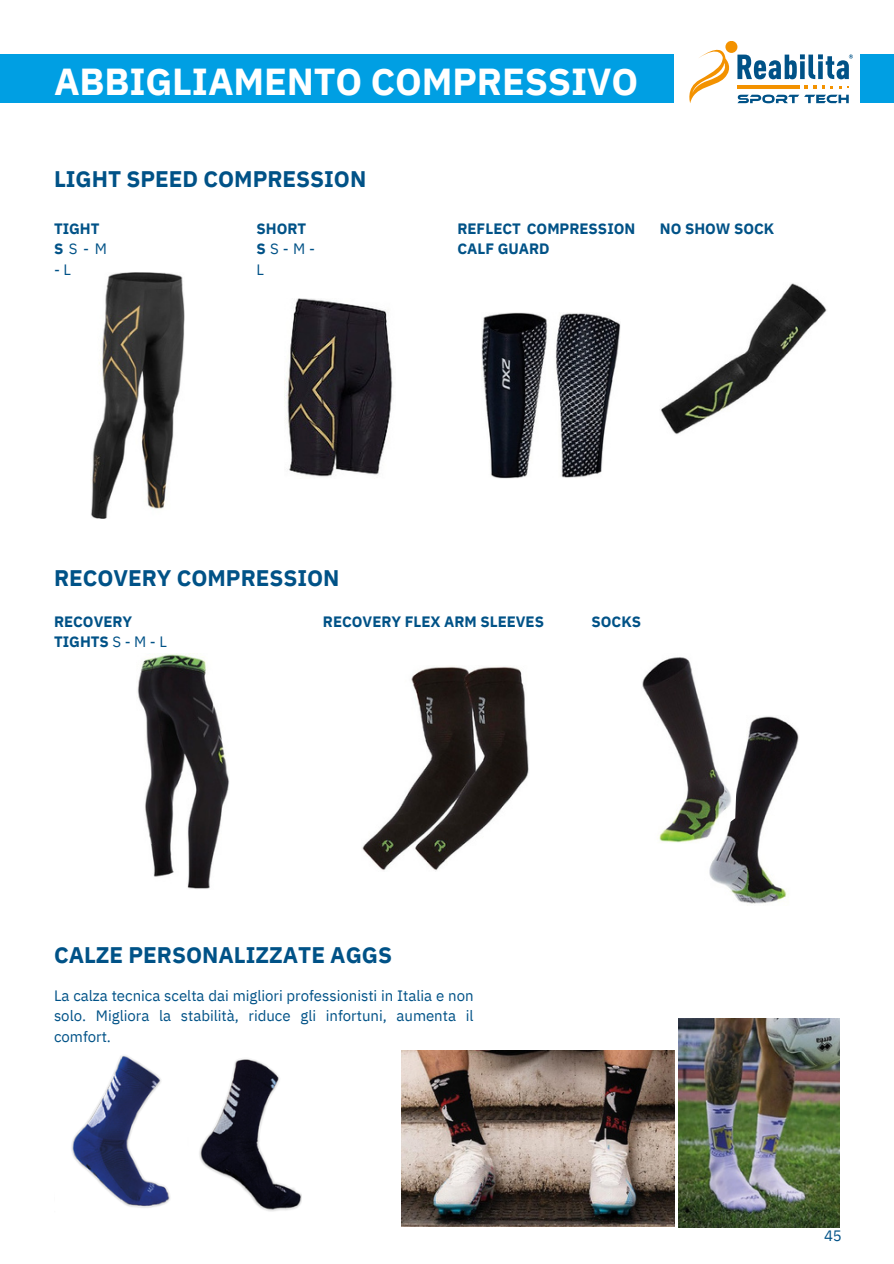
<style>
.page{position:relative;width:894px;height:1264px;background:#fff}
.page>*{position:absolute;margin:0;border:0;box-sizing:border-box;transform-origin:0 0}
.t1{font:700 37.5px "IBM Plex Sans";letter-spacing:-.005em;color:#fff}
.t2{font:700 22.5px "IBM Plex Sans";color:#005287}
.t3{font:15px/20.2px "IBM Plex Sans";color:#005287;text-align:justify}
.t4{font:700 15px/20.2px "IBM Plex Sans";color:#005287}
.s1{font-weight:400}
</style>
<div class="page">
<div style="left:0;top:54px;width:893px;height:49px;background:#009fe3"></div>
<div style="left:674px;top:48px;width:185px;height:61px;background:#fff"></div>
<div style="left:725px;top:41px;width:12px;height:12px;background:#f39200;border-radius:50%"></div>
<svg style="left:689px;top:43px;width:163px;height:60px"></svg>
<img style="left:362px;top:666px;width:167px;height:205px">
<img style="left:137px;top:653px;width:92px;height:236px">
<img style="left:284px;top:298px;width:109px;height:179px">
<img style="left:91px;top:272px;width:93px;height:246px">
<img style="left:481px;top:312px;width:139px;height:166px">
<img style="left:660px;top:283px;width:167px;height:152px">
<img style="left:709px;top:716px;width:90px;height:188px">
<img style="left:642px;top:657px;width:99px;height:186px">
<img style="left:71px;top:1055px;width:231px;height:157px">
<img style="left:678px;top:1018px;width:161px;height:209px">
<img style="left:401px;top:1050px;width:273px;height:176px">
<p class="t1" style="left:54px;top:57px;width:585px">ABBIGLIAMENTO COMPRESSIVO</p>
<p class="t2" style="left:54px;top:164px;width:314px">LIGHT SPEED COMPRESSION</p>
<p class="t4" style="left:54px;top:218px;width:54px">TIGHT<br>S<span class="s1">S-M -L</span></p>
<p class="t4" style="left:256px;top:218px;width:60px">SHORT<br>S<span class="s1">S-M-<br>L</span></p>
<p class="t4" style="left:457px;top:218px;width:179px">REFLECT COMPRESSION<br>CALF GUARD</p>
<p class="t4" style="left:659px;top:218px;width:116px">NO SHOW SOCK</p>
<p class="t2" style="left:54px;top:562px;width:287px">RECOVERY COMPRESSION</p>
<p class="t4" style="left:54px;top:611px;width:114px">RECOVERY<br>TIGHTS <span class="s1">S - M - L</span></p>
<p class="t4" style="left:323px;top:611px;width:222px">RECOVERY FLEX ARM SLEEVES</p>
<p class="t4" style="left:591px;top:611px;width:51px">SOCKS</p>
<p class="t2" style="left:54px;top:939px;width:339px">CALZE PERSONALIZZATE AGGS</p>
<p class="t3" style="left:54px;top:985px;width:421px">La calza tecnica scelta dai migliori professionisti in Italia e non solo. Migliora la stabilità, riduce gli infortuni, aumenta il comfort.</p>
<p class="t3" style="left:823px;top:1225px;width:19px">45</p>
</div>
